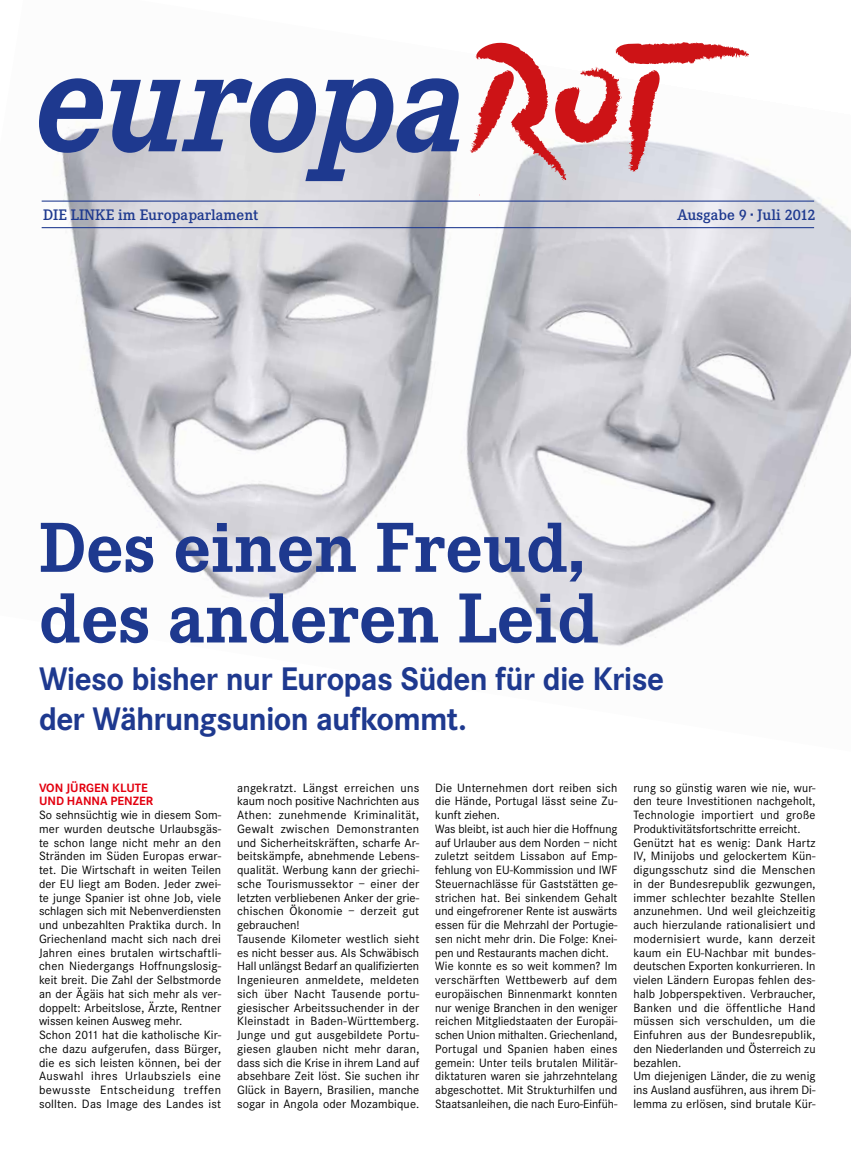
<style>
.page{position:relative;width:851px;height:1170px;background:#fff}
.page>*{position:absolute;margin:0;border:0;box-sizing:border-box;transform-origin:0 0}
.t1{font:700 73.38px/70.6px "Corporate E";color:#1e398f}
.t2{font:700 33.88px/40.6px "Corporate S";letter-spacing:-.025em;color:#1e398f}
.t3{font:600 15.88px "Corporate E";color:#1e398f}
.t4{font:12.5px/13.8px "Corporate S";letter-spacing:.01em;color:#000}
.t5{font:700 12.5px/13.8px "Corporate S";color:#e3000f}
</style>
<div class="page">
<img style="left:41px;top:53px;width:809px;height:593px">
<svg style="left:39px;top:78px;width:64px;height:75px"></svg>
<svg style="left:110px;top:78px;width:349px;height:103px"></svg>
<svg style="left:469px;top:42px;width:279px;height:138px"></svg>
<hr style="left:42px;top:227px;width:772px;height:1px;background:#1e398f">
<hr style="left:42px;top:200px;width:772px;height:2px;background:#1e398f">
<p class="t3" style="left:43px;top:206px;width:217px">DIE LINKE im Europaparlament</p>
<p class="t3" style="left:677px;top:206px;width:140px">Ausgabe 9 · Juli 2012</p>
<h1 class="t1" style="left:39px;top:512px;width:561px">Des einen Freud, des anderen Leid</h1>
<h2 class="t2" style="left:39px;top:658px;width:626px">Wieso bisher nur Europas Süden für die Krise der Währungsunion aufkommt.</h2>
<p class="t5" style="left:39px;top:780px;width:113px">Von Jürgen Klute und Hanna Penzer</p>
<p class="t4" style="left:39px;top:808px;width:184px">So sehnsüchtig wie in diesem Som&shy;mer wurden deutsche Urlaubsgäs&shy;te schon lange nicht mehr an den Stränden im Süden Europas erwar&shy;tet. Die Wirtschaft in weiten Teilen der EU liegt am Boden. Jeder zwei&shy;te junge Spanier ist ohne Job, viele schlagen sich mit Nebenverdiensten und unbezahlten Praktika durch. In Griechenland macht sich nach drei Jahren eines brutalen wirtschaftli&shy;chen Niedergangs Hoffnungslosig&shy;keit breit. Die Zahl der Selbstmorde an der Ägäis hat sich mehr als ver&shy;doppelt: Arbeitslose, Ärzte, Rentner wissen keinen Ausweg mehr.<br>Schon 2011 hat die katholische Kir&shy;che dazu aufgerufen, dass Bürger, die es sich leisten können, bei der Auswahl ihres Urlaubsziels eine bewusste Entscheidung treffen sollten. Das Image des Landes ist</p>
<p class="t4" style="left:237px;top:780px;width:184px">angekratzt. Längst erreichen uns kaum noch positive Nachrichten aus Athen: zunehmende Kriminalität, Gewalt zwischen Demonstranten und Sicherheitskräften, scharfe Ar&shy;beitskämpfe, abnehmende Lebens&shy;qualität. Werbung kann der griechi&shy;sche Tourismussektor – einer der letzten verbliebenen Anker der grie&shy;chischen Ökonomie – derzeit gut gebrauchen!<br>Tausende Kilometer westlich sieht es nicht besser aus. Als Schwäbisch Hall unlängst Bedarf an qualifizierten Ingenieuren anmeldete, meldeten sich über Nacht Tausende portu&shy;giesischer Arbeitssuchender in der Kleinstadt in Baden-Württemberg.<br>Junge und gut ausgebildete Portu&shy;giesen glauben nicht mehr daran, dass sich die Krise in ihrem Land auf absehbare Zeit löst. Sie suchen ihr Glück in Bayern, Brasilien, manche sogar in Angola oder Mozambique.</p>
<p class="t4" style="left:435px;top:780px;width:184px">Die Unternehmen dort reiben sich die Hände, Portugal lässt seine Zu&shy;kunft ziehen.<br>Was bleibt, ist auch hier die Hoffnung auf Urlauber aus dem Norden – nicht zuletzt seitdem Lissabon auf Emp&shy;fehlung von EU-Kommission und IWF Steuernachlässe für Gaststätten ge&shy;strichen hat. Bei sinkendem Gehalt und eingefrorener Rente ist auswärts essen für die Mehrzahl der Portugie&shy;sen nicht mehr drin. Die Folge: Knei&shy;pen und Restaurants machen dicht.<br>Wie konnte es so weit kommen? Im verschärften Wettbewerb auf dem europäischen Binnenmarkt konnten nur wenige Branchen in den weniger reichen Mitgliedstaaten der Europäi&shy;schen Union mithalten. Griechenland, Portugal und Spanien haben eines gemein: Unter teils brutalen Militär&shy;diktaturen waren sie jahrzehntelang abgeschottet. Mit Strukturhilfen und Staatsanleihen, die nach Euro-Einfüh-</p>
<p class="t4" style="left:633px;top:780px;width:184px">rung so günstig waren wie nie, wur&shy;den teure Investitionen nachgeholt, Technologie importiert und große Produktivitätsfortschritte erreicht.<br>Genützt hat es wenig: Dank Hartz IV, Minijobs und gelockertem Kün&shy;digungsschutz sind die Menschen in der Bundesrepublik gezwungen, immer schlechter bezahlte Stellen anzunehmen. Und weil gleichzeitig auch hierzulande rationalisiert und modernisiert wurde, kann derzeit kaum ein EU-Nachbar mit bundes&shy;deutschen Exporten konkurrieren. In vielen Ländern Europas fehlen des&shy;halb Jobperspektiven. Verbraucher, Banken und die öffentliche Hand müssen sich verschulden, um die Einfuhren aus der Bundesrepublik, den Niederlanden und Österreich zu bezahlen.<br>Um diejenigen Länder, die zu wenig ins Ausland ausführen, aus ihrem Di&shy;lemma zu erlösen, sind brutale Kür-</p>
</div>
